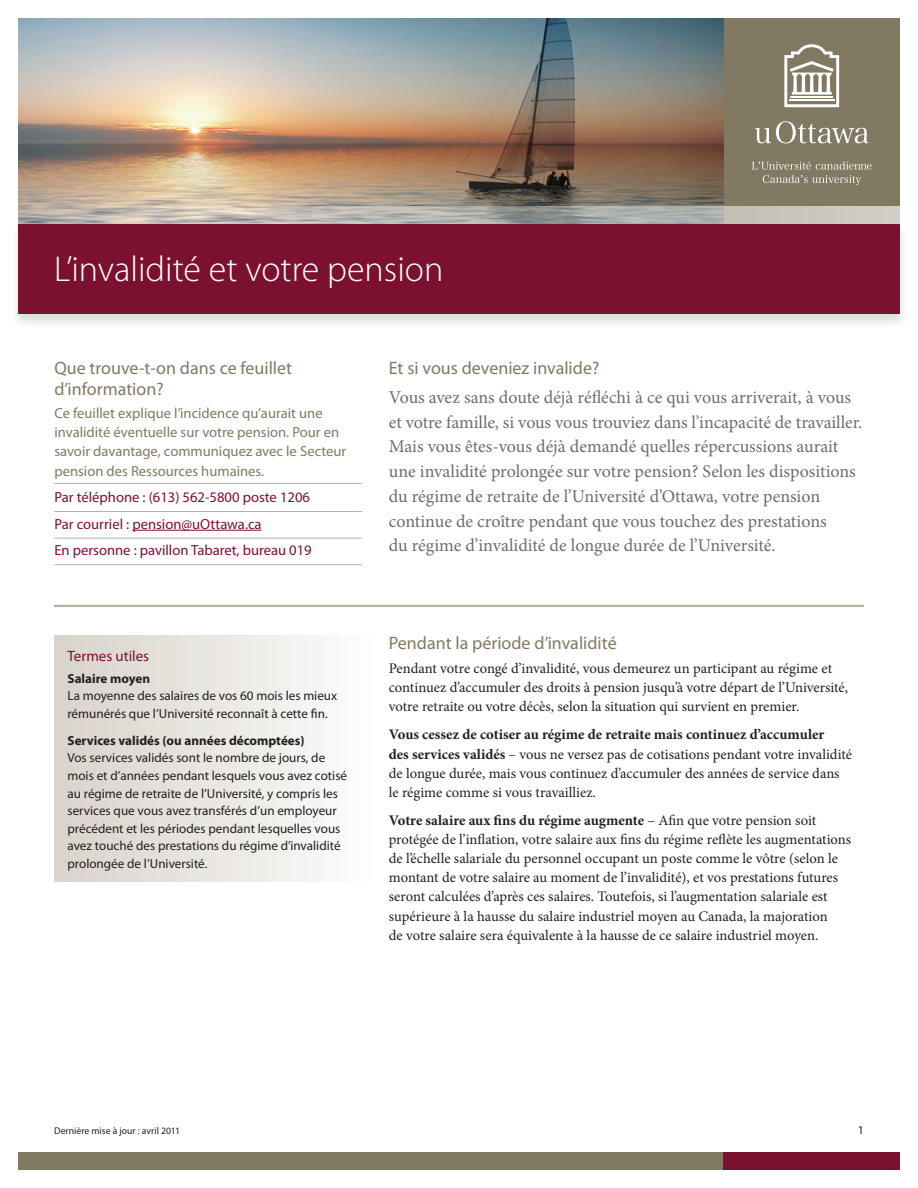
<style>
.page{position:relative;width:918px;height:1188px;background:#fff}
.page>*{position:absolute;margin:0;border:0;box-sizing:border-box;transform-origin:0 0}
.t1{font:300 36px "Myriad Pro";color:#fff}
.Gray_Callouts{font:18px/24.8px "Minion Pro";letter-spacing:-.005em;color:#6c6d70}
.Titles_1{font:18px/21px "Myriad Pro";color:#827963}
.Titles_2{font:15px "Myriad Pro";color:#7c1031}
.Main_Body_Copy{font:14.7px/19.2px "Minion Pro";color:#231f20}
.t2{font:14.7px/19.2px "Myriad Pro";color:#827963}
.t3{font:14.7px "Myriad Pro";color:#7c1031}
.Sidebar_Body{font:13.2px/17.7px "Myriad Pro";color:#231f20}
.Sidebar_Bold{font:700 13.2px "Myriad Pro";color:#231f20}
.t4{font:12px "Myriad Pro";color:#231f20}
.t5{font:9.75px "Myriad Pro";color:#231f20}
.s1{font-weight:700}
</style>
<div class="page">
<div style="left:712px;top:18px;width:188px;height:206px;background:#827963"></div>
<img style="left:18px;top:18px;width:706px;height:188px">
<div style="left:10px;top:223px;width:898px;height:107px;background:#231f20;opacity:.15"></div>
<div style="left:18px;top:224px;width:882px;height:90px;background:#7c1031"></div>
<svg style="left:18px;top:206px;width:882px;height:18px;background:#b8b6b0"></svg>
<hr style="left:54px;top:483px;width:308px;height:1px;background:#b7b0a3">
<hr style="left:54px;top:511px;width:308px;height:1px;background:#b7b0a3">
<hr style="left:54px;top:538px;width:308px;height:1px;background:#b7b0a3">
<hr style="left:132px;top:530px;width:130px;height:1px;background:#7c1031">
<hr style="left:54px;top:564px;width:308px;height:1px;background:#b7b0a3">
<div style="left:18px;top:1152px;width:706px;height:18px;background:#827963"></div>
<div style="left:724px;top:1152px;width:176px;height:18px;background:#7c1031"></div>
<svg style="left:752px;top:162px;width:120px;height:23px"></svg>
<svg style="left:755px;top:121px;width:114px;height:22px"></svg>
<svg style="left:784px;top:44px;width:55px;height:63px"></svg>
<hr style="left:54px;top:605px;width:810px;height:2px;background:#b7b0a3">
<div style="left:54px;top:636px;width:321px;height:246px;background:linear-gradient(to right,#d8d2c9,#fdfdfd)"></div>
<p class="t1" style="left:54px;top:247px;width:391px">L’invalidité et votre pension</p>
<p class="Titles_1" style="left:54px;top:357px;width:239px">Que trouve-t-on dans ce feuillet d’information?</p>
<p class="t2" style="left:54px;top:403px;width:293px">Ce feuillet explique l’incidence qu’aurait une invalidité éventuelle sur votre pension. Pour en savoir davantage, communiquez avec le Secteur pension des Ressources humaines.</p>
<p class="t3" style="left:54px;top:488px;width:257px">Par téléphone : (613) 562-5800 poste 1206</p>
<p class="t3" style="left:54px;top:515px;width:209px">Par courriel : pension@uOttawa.ca</p>
<p class="t3" style="left:54px;top:541px;width:259px">En personne : pavillon Tabaret, bureau 019</p>
<p class="Titles_2" style="left:68px;top:646px;width:83px">Termes utiles</p>
<p class="Sidebar_Bold" style="left:68px;top:670px;width:84px">Salaire moyen</p>
<p class="Sidebar_Body" style="left:68px;top:687px;width:271px">La moyenne des salaires de vos 60 mois les mieux rémunérés que l’Université reconnaît à cette fin.</p>
<p class="Sidebar_Bold" style="left:68px;top:732px;width:239px">Services validés (ou années décomptées)</p>
<p class="Sidebar_Body" style="left:68px;top:749px;width:281px">Vos services validés sont le nombre de jours, de mois et d’années pendant lesquels vous avez cotisé au régime de retraite de l’Université, y compris les services que vous avez transférés d’un employeur précédent et les périodes pendant lesquelles vous avez touché des prestations du régime d’invalidité prolongée de l’Université.</p>
<p class="Titles_1" style="left:389px;top:357px;width:212px">Et si vous deveniez invalide?</p>
<p class="Gray_Callouts" style="left:389px;top:385px;width:475px">Vous avez sans doute déjà réfléchi à ce qui vous arriverait, à vous et votre famille, si vous vous trouviez dans l’incapacité de travailler.<br>Mais vous êtes-vous déjà demandé quelles répercussions aurait une invalidité prolongée sur votre pension? Selon les dispositions du régime de retraite de l’Université d’Ottawa, votre pension continue de croître pendant que vous touchez des prestations<br>du régime d’invalidité de longue durée de l’Université.</p>
<p class="Titles_1" style="left:389px;top:633px;width:229px">Pendant la période d’invalidité</p>
<p class="Main_Body_Copy" style="left:389px;top:659px;width:461px">Pendant votre congé d’invalidité, vous demeurez un participant au régime et continuez d’accumuler des droits à pension jusqu’à votre départ de l’Université, votre retraite ou votre décès, selon la situation qui survient en premier.</p>
<p class="Main_Body_Copy" style="left:389px;top:725px;width:465px"><span class="s1">Vous cessez de cotiser au régime de retraite mais continuez d’accumuler<br>des services validés</span> – vous ne versez pas de cotisations pendant votre invalidité de longue durée, mais vous continuez d’accumuler des années de service dans le régime comme si vous travailliez.</p>
<p class="Main_Body_Copy" style="left:389px;top:811px;width:464px"><span class="s1">Votre salaire aux fins du régime augmente</span> – Afin que votre pension soit protégée de l’inflation, votre salaire aux fins du régime reflète les augmentations de l’échelle salariale du personnel occupant un poste comme le vôtre (selon le montant de votre salaire au moment de l’invalidité), et vos prestations futures seront calculées d’après ces salaires. Toutefois, si l’augmentation salariale est supérieure à la hausse du salaire industriel moyen au Canada, la majoration<br>de votre salaire sera équivalente à la hausse de ce salaire industriel moyen.</p>
<p class="t5" style="left:54px;top:1125px;width:127px">Dernière mise à jour : avril 2011</p>
<p class="t4" style="left:858px;top:1123px;width:8px">1</p>
</div>
